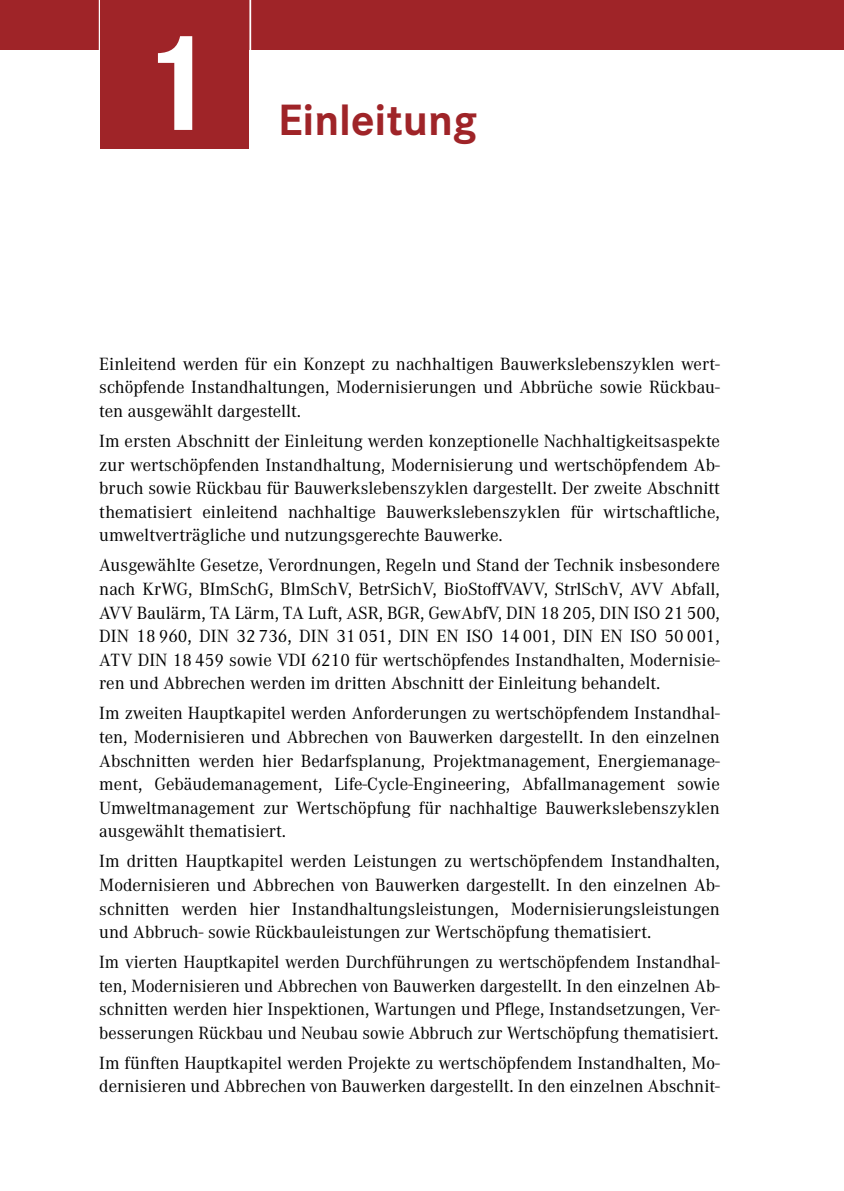
<style>
.page{position:relative;width:844px;height:1191px;background:#fff}
.page>*{position:absolute;margin:0;border:0;box-sizing:border-box;transform-origin:0 0}
.t1{font:700 143.5px "Corporate S Pro";color:#fff}
.t2{font:700 45.5px "Corporate S Pro";color:#9f2428}
.t3{font:18.38px/23.6px "Corporate A Pro";color:#000;text-align:justify}
</style>
<div class="page">
<div style="left:0;top:0;width:843px;height:50px;background:#9f2428"></div>
<hr style="left:99px;top:0;width:1px;height:187px;background:#fff">
<div style="left:100px;top:0;width:149px;height:149px;background:#9f2428"></div>
<hr style="left:249px;top:0;width:2px;height:187px;background:#fff">
<h1 class="t1" style="left:134px;top:-31px;width:83px">1</h1>
<h2 class="t2" style="left:278px;top:84px;width:200px">Einleitung</h2>
<p class="t3" style="left:99px;top:351px;width:622px">Einleitend werden für ein Konzept zu nachhaltigen Bauwerkslebenszyklen wert&shy;schöpfende Instandhaltungen, Modernisierungen und Abbrüche sowie Rückbau&shy;ten ausgewählt dargestellt.</p>
<p class="t3" style="left:99px;top:428px;width:622px">Im ersten Abschnitt der Einleitung werden konzeptionelle Nachhaltigkeitsaspekte zur wertschöpfenden Instandhaltung, Modernisierung und wertschöpfendem Ab&shy;bruch sowie Rückbau für Bauwerkslebenszyklen dargestellt. Der zweite Abschnitt thematisiert einleitend nachhaltige Bauwerkslebenszyklen für wirtschaftliche, umweltverträgliche und nutzungsgerechte Bauwerke.</p>
<p class="t3" style="left:99px;top:552px;width:622px">Ausgewählte Gesetze, Verordnungen, Regeln und Stand der Technik insbesondere nach KrWG, BImSchG, BlmSchV, BetrSichV, BioStoffVAVV, StrlSchV, AVV Abfall, AVV Baulärm, TA Lärm, TA Luft, ASR, BGR, GewAbfV, DIN 18 205, DIN ISO 21 500, DIN 18 960, DIN 32 736, DIN 31 051, DIN EN ISO 14 001, DIN EN ISO 50 001, ATV DIN 18 459 sowie VDI 6210 für wertschöpfendes Instandhalten, Modernisie&shy;ren und Abbrechen werden im dritten Abschnitt der Einleitung behandelt.</p>
<p class="t3" style="left:99px;top:700px;width:622px">Im zweiten Hauptkapitel werden Anforderungen zu wertschöpfendem Instandhal&shy;ten, Modernisieren und Abbrechen von Bauwerken dargestellt. In den einzelnen Abschnitten werden hier Bedarfsplanung, Projektmanagement, Energiemanage&shy;ment, Gebäudemanagement, Life-Cycle-Engineering, Abfallmanagement sowie Umweltmanagement zur Wertschöpfung für nachhaltige Bauwerkslebenszyklen ausgewählt thematisiert.</p>
<p class="t3" style="left:99px;top:848px;width:622px">Im dritten Hauptkapitel werden Leistungen zu wertschöpfendem Instandhalten, Modernisieren und Abbrechen von Bauwerken dargestellt. In den einzelnen Ab&shy;schnitten werden hier Instandhaltungsleistungen, Modernisierungsleistungen und Abbruch- sowie Rückbauleistungen zur Wertschöpfung thematisiert.</p>
<p class="t3" style="left:99px;top:949px;width:622px">Im vierten Hauptkapitel werden Durchführungen zu wertschöpfendem Instandhal&shy;ten, Modernisieren und Abbrechen von Bauwerken dargestellt. In den einzelnen Ab&shy;schnitten werden hier Inspektionen, Wartungen und Pflege, Instandsetzungen, Ver&shy;besserungen Rückbau und Neubau sowie Abbruch zur Wertschöpfung thematisiert.</p>
<p class="t3" style="left:99px;top:1050px;width:622px">Im fünften Hauptkapitel werden Projekte zu wertschöpfendem Instandhalten, Mo&shy;dernisieren und Abbrechen von Bauwerken dargestellt. In den einzelnen Abschnit-</p>
</div>
